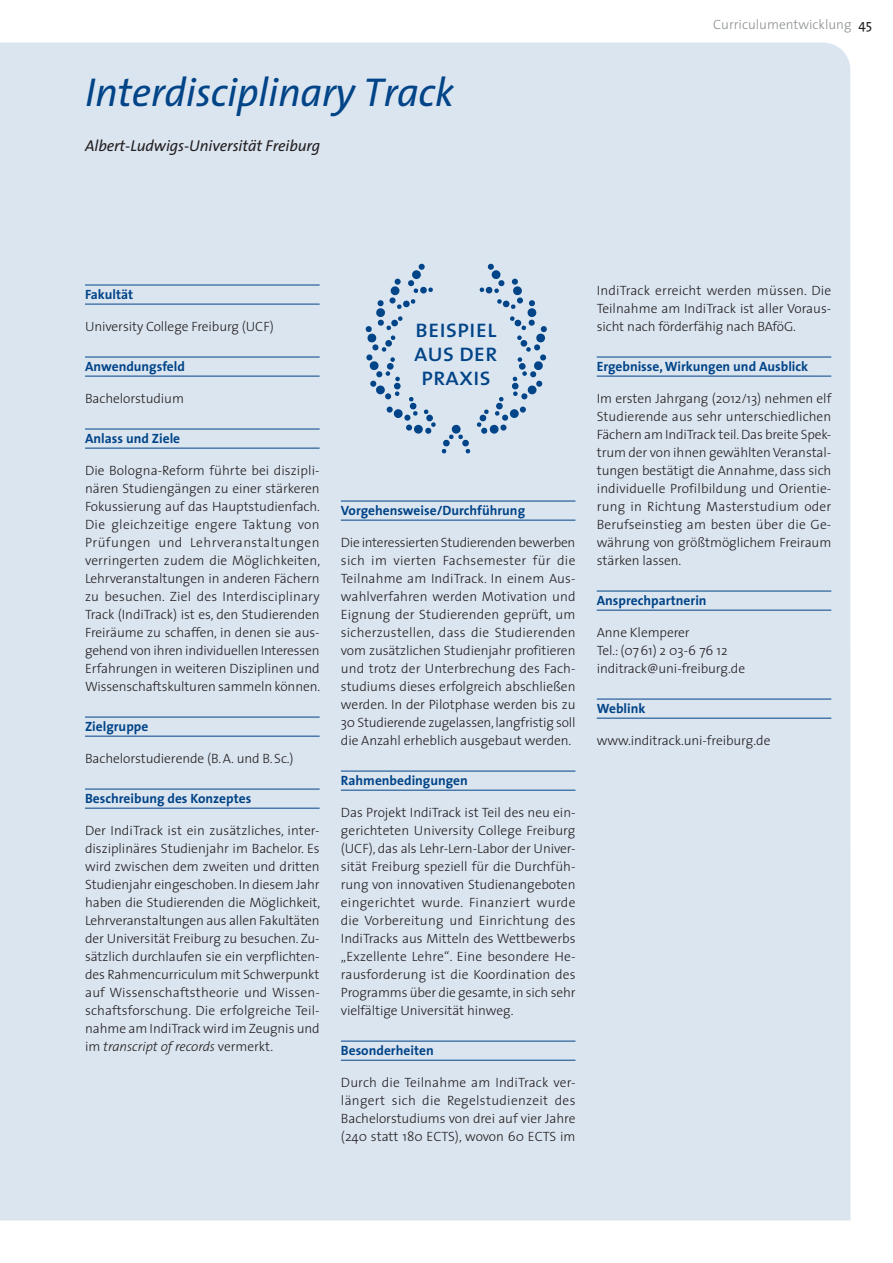
<style>
.page{position:relative;width:893px;height:1263px;background:#fff}
.page>*{position:absolute;margin:0;border:0;box-sizing:border-box;transform-origin:0 0}
.t1{font:italic 40.5px "The Sans";letter-spacing:-.01em;color:#014487}
.t2{font:25.5px/24px "The Sans Caps";letter-spacing:-.02em;color:#014487;text-align:justify}
.t3{font:italic 15.75px "The Sans";letter-spacing:-.005em;color:#231f20}
.t4{font:300 13.5px/18px "The Sans";letter-spacing:-.005em;color:#231f20;text-align:justify}
.t5{font:700 13.5px "The Sans";color:#014487}
.t6{font:300 13.5px "The Sans";color:#8b9190}
.s1{font-weight:400;color:#231f20}
.s2{font-style:italic}
</style>
<div class="page">
<div style="left:0;top:43px;width:850px;height:1177px;background:#dbe5f0"></div>
<svg style="left:488px;top:264px;width:6px;height:6px"></svg>
<svg style="left:491px;top:270px;width:10px;height:9px"></svg>
<div style="left:498px;top:280px;width:7px;height:6px;background:#014487;border-radius:50%"></div>
<div style="left:512px;top:278px;width:6px;height:7px;background:#014487;border-radius:3px"></div>
<svg style="left:476px;top:286px;width:71px;height:148px;background:#bfd0e2"></svg>
<div style="left:418px;top:264px;width:7px;height:6px;background:#014487;border-radius:50%"></div>
<div style="left:412px;top:270px;width:9px;height:9px;background:#014487;border-radius:50%"></div>
<svg style="left:394px;top:278px;width:7px;height:7px"></svg>
<svg style="left:366px;top:280px;width:104px;height:173px;background:#c7d6e6"></svg>
<hr style="left:85px;top:285px;width:235px;height:1px;background:#014487">
<hr style="left:85px;top:304px;width:235px;height:1px;background:#014487">
<hr style="left:85px;top:357px;width:235px;height:1px;background:#014487">
<hr style="left:85px;top:376px;width:235px;height:1px;background:#014487">
<hr style="left:85px;top:429px;width:235px;height:1px;background:#014487">
<hr style="left:85px;top:448px;width:235px;height:1px;background:#014487">
<hr style="left:85px;top:717px;width:235px;height:1px;background:#014487">
<hr style="left:85px;top:736px;width:235px;height:1px;background:#014487">
<hr style="left:85px;top:789px;width:235px;height:1px;background:#014487">
<hr style="left:85px;top:808px;width:235px;height:1px;background:#014487">
<hr style="left:341px;top:501px;width:234px;height:1px;background:#014487">
<hr style="left:341px;top:520px;width:234px;height:1px;background:#014487">
<hr style="left:341px;top:771px;width:234px;height:1px;background:#014487">
<hr style="left:341px;top:790px;width:234px;height:1px;background:#014487">
<hr style="left:341px;top:1041px;width:234px;height:1px;background:#014487">
<hr style="left:341px;top:1060px;width:234px;height:1px;background:#014487">
<hr style="left:597px;top:357px;width:234px;height:1px;background:#014487">
<hr style="left:597px;top:376px;width:234px;height:1px;background:#014487">
<hr style="left:597px;top:591px;width:234px;height:1px;background:#014487">
<hr style="left:597px;top:610px;width:234px;height:1px;background:#014487">
<hr style="left:597px;top:699px;width:234px;height:1px;background:#014487">
<hr style="left:597px;top:718px;width:234px;height:1px;background:#014487">
<h1 class="t1" style="left:85px;top:59px;width:370px">Interdisciplinary Track</h1>
<p class="t3" style="left:85px;top:132px;width:237px">Albert-Ludwigs-Universität Freiburg</p>
<p class="t6" style="left:713px;top:13px;width:160px">Curriculumentwicklung <span class="s1">45</span></p>
<p class="t5" style="left:85px;top:283px;width:50px">Fakultät</p>
<p class="t4" style="left:85px;top:317px;width:190px">University College Freiburg (UCF)</p>
<p class="t5" style="left:85px;top:355px;width:101px">Anwendungsfeld</p>
<p class="t4" style="left:85px;top:389px;width:100px">Bachelorstudium</p>
<p class="t5" style="left:85px;top:427px;width:97px">Anlass und Ziele</p>
<p class="t4" style="left:85px;top:460px;width:237px">Die Bologna-Reform führte bei diszipli&shy;nären Studiengängen zu einer stärkeren Fokussierung auf das Hauptstudienfach.<br>Die gleichzeitige engere Taktung von Prüfungen und Lehrveranstaltungen verringerten zudem die Möglichkeiten, Lehrveranstaltungen in anderen Fächern zu besuchen. Ziel des Interdisciplinary Track (IndiTrack) ist es, den Studierenden Freiräume zu schaffen, in denen sie aus&shy;gehend von ihren individuellen Interessen Erfahrungen in weiteren Disziplinen und Wissenschaftskulturen sammeln können.</p>
<p class="t5" style="left:85px;top:715px;width:65px">Zielgruppe</p>
<p class="t4" style="left:85px;top:748px;width:210px">Bachelorstudierende (B.A. und B.Sc.)</p>
<p class="t5" style="left:85px;top:787px;width:168px">Beschreibung des Konzeptes</p>
<p class="t4" style="left:85px;top:820px;width:237px">Der IndiTrack ist ein zusätzliches, inter&shy;disziplinäres Studienjahr im Bachelor. Es wird zwischen dem zweiten und dritten Studienjahr eingeschoben. In diesem Jahr haben die Studierenden die Möglichkeit, Lehrveranstaltungen aus allen Fakultäten der Universität Freiburg zu besuchen. Zu&shy;sätzlich durchlaufen sie ein verpflichten&shy;des Rahmencurriculum mit Schwerpunkt auf Wissenschaftstheorie und Wissen&shy;schaftsforschung. Die erfolgreiche Teil&shy;nahme am IndiTrack wird im Zeugnis und im <span class="s2">transcript of records</span> vermerkt.</p>
<h2 class="t2" style="left:414px;top:315px;width:85px">beispiel aus der praxis</h2>
<p class="t5" style="left:341px;top:499px;width:186px">Vorgehensweise/Durchführung</p>
<p class="t4" style="left:341px;top:533px;width:236px">Die interessierten Studierenden bewerben sich im vierten Fachsemester für die Teilnahme am IndiTrack. In einem Aus&shy;wahlverfahren werden Motivation und Eignung der Studierenden geprüft, um sicherzustellen, dass die Studierenden vom zusätzlichen Studienjahr profitieren und trotz der Unterbrechung des Fach&shy;studiums dieses erfolgreich abschließen werden. In der Pilotphase werden bis zu 30 Studierende zugelassen,langfristig soll die Anzahl erheblich ausgebaut werden.</p>
<p class="t5" style="left:341px;top:769px;width:128px">Rahmenbedingungen</p>
<p class="t4" style="left:341px;top:802px;width:236px">Das Projekt IndiTrack ist Teil des neu ein&shy;gerichteten University College Freiburg (UCF), das als Lehr-Lern-Labor der Univer&shy;sität Freiburg speziell für die Durchfüh&shy;rung von innovativen Studienangeboten eingerichtet wurde. Finanziert wurde die Vorbereitung und Einrichtung des IndiTracks aus Mitteln des Wettbewerbs „Exzellente Lehre“. Eine besondere He&shy;rausforderung ist die Koordination des Programms über die gesamte,in sich sehr vielfältige Universität hinweg.</p>
<p class="t5" style="left:341px;top:1039px;width:94px">Besonderheiten</p>
<p class="t4" style="left:341px;top:1072px;width:236px">Durch die Teilnahme am IndiTrack ver&shy;längert sich die Regelstudienzeit des Bachelorstudiums von drei auf vier Jahre (240 statt 180 ECTS), wovon 60 ECTS im</p>
<p class="t4" style="left:597px;top:281px;width:236px">IndiTrack erreicht werden müssen. Die Teilnahme am IndiTrack ist aller Voraus&shy;sicht nach förderfähig nach BAföG.</p>
<p class="t5" style="left:597px;top:355px;width:213px">Ergebnisse, Wirkungen und Ausblick</p>
<p class="t4" style="left:597px;top:388px;width:236px">Im ersten Jahrgang (2012/13) nehmen elf Studierende aus sehr unterschiedlichen Fächern am IndiTrack teil.Das breite Spek&shy;trum der von ihnen gewähltenVeranstal&shy;tungen bestätigt die Annahme, dass sich individuelle Profilbildung und Orientie&shy;rung in Richtung Masterstudium oder Berufseinstieg am besten über die Ge&shy;währung von größtmöglichem Freiraum stärken lassen.</p>
<p class="t5" style="left:597px;top:589px;width:111px">Ansprechpartnerin</p>
<p class="t4" style="left:597px;top:622px;width:150px;text-align:left">Anne Klemperer<br>Tel.: (0761) 2 03-6 76 12 inditrack@uni-freiburg.de</p>
<p class="t5" style="left:597px;top:697px;width:50px">Weblink</p>
<p class="t4" style="left:597px;top:730px;width:175px">www.inditrack.uni-freiburg.de</p>
</div>
